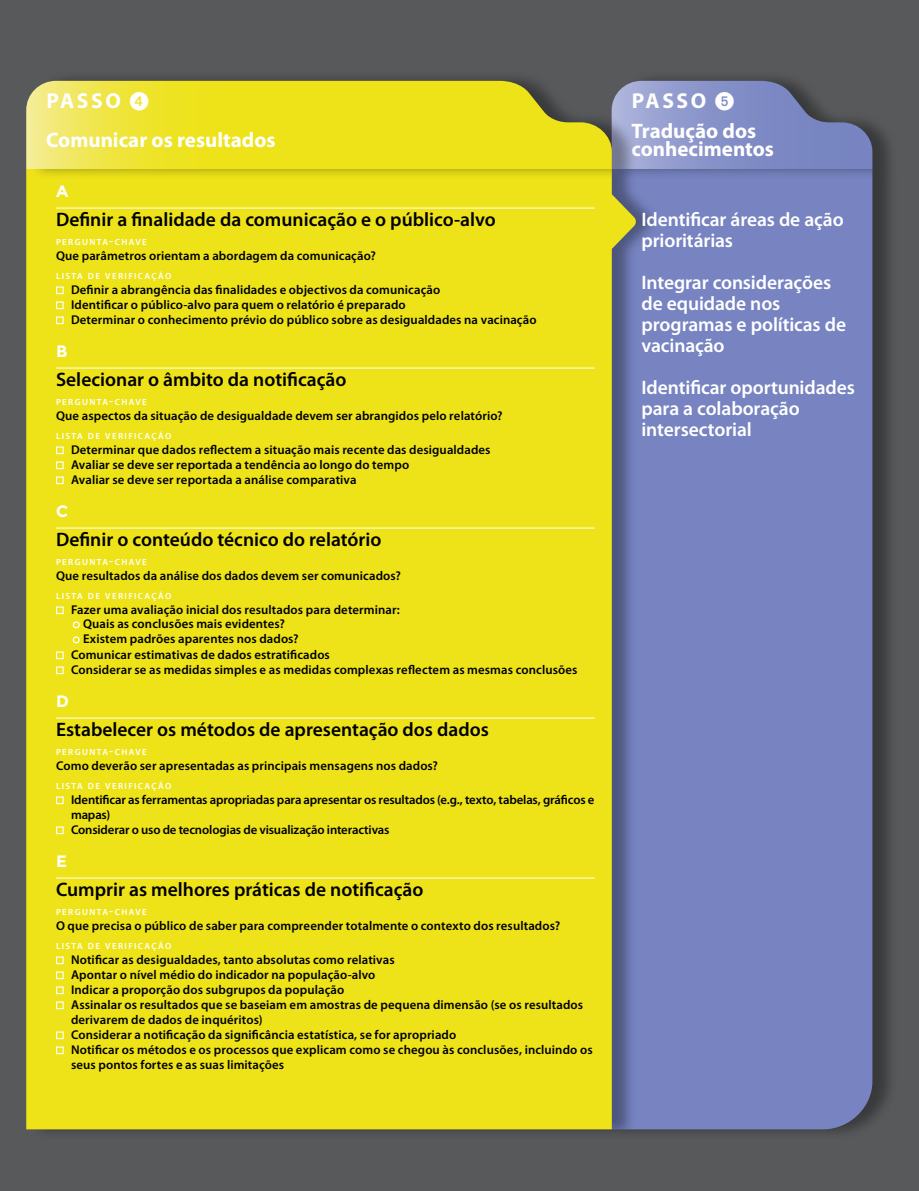
<style>
.page{position:relative;width:919px;height:1191px;background:#fff}
.page>*{position:absolute;margin:0;border:0;box-sizing:border-box;transform-origin:0 0}
.t1{font:700 26.25px "Myriad Pro";color:#fff}
.t2{font:700 21.6px "Myriad Pro";letter-spacing:.12em;color:#fff}
.t3{font:700 21px/18px "Myriad Pro";color:#fff}
.t4{font:600 19.5px "Myriad Pro";color:#000}
.t5{font:600 19.5px/21px "Myriad Pro";letter-spacing:-.005em;color:#fff}
.t6{font:700 16.5px "Montserrat";color:#fff}
.t7{font:600 12.75px/15px "Myriad Pro";letter-spacing:.005em;color:#000}
.t8{font:600 12.75px/15px "Myriad Pro";letter-spacing:-.015em;color:#000}
.t9{font:600 8.85px "Myriad Pro";letter-spacing:.155em;color:#fff}
.s1{font-family:"European Pi One";font-weight:400;font-size:18.9px}
.s2{font-size:12.75px}
</style>
<div class="page">
<div style="left:0;top:0;width:918px;height:1191px;background:#58595b"></div>
<div style="left:614px;top:158px;width:283px;height:982px;background:#000;opacity:.35"></div>
<div style="left:661px;top:180px;width:211px;height:949px;background:#7784c1"></div>
<div style="left:614px;top:70px;width:283px;height:110px;background:#000;opacity:.35"></div>
<svg style="left:637px;top:81px;width:235px;height:88px;background:#7d87b6"></svg>
<div style="left:29px;top:158px;width:632px;height:982px;background:#000;opacity:.35"></div>
<div style="left:26px;top:169px;width:610px;height:960px;background:#eee318"></div>
<div style="left:29px;top:70px;width:608px;height:110px;background:#000;opacity:.35"></div>
<svg style="left:26px;top:81px;width:585px;height:88px;background:#e3da2a"></svg>
<hr style="left:56px;top:208px;width:538px;height:1px;background:#fff">
<hr style="left:56px;top:367px;width:538px;height:1px;background:#fff">
<hr style="left:56px;top:527px;width:538px;height:1px;background:#fff">
<hr style="left:56px;top:717px;width:538px;height:1px;background:#fff">
<hr style="left:56px;top:877px;width:538px;height:1px;background:#fff">
<div style="left:56px;top:286px;width:8px;height:8px;border:1px solid #fff"></div>
<div style="left:56px;top:301px;width:8px;height:8px;border:1px solid #fff"></div>
<div style="left:56px;top:316px;width:8px;height:8px;border:1px solid #fff"></div>
<div style="left:56px;top:446px;width:8px;height:8px;border:1px solid #fff"></div>
<div style="left:56px;top:461px;width:8px;height:8px;border:1px solid #fff"></div>
<div style="left:56px;top:476px;width:8px;height:8px;border:1px solid #fff"></div>
<div style="left:56px;top:606px;width:8px;height:8px;border:1px solid #fff"></div>
<svg style="left:72px;top:620px;width:9px;height:9px"></svg>
<svg style="left:72px;top:635px;width:9px;height:9px"></svg>
<div style="left:56px;top:651px;width:8px;height:8px;border:1px solid #fff"></div>
<div style="left:56px;top:666px;width:8px;height:8px;border:1px solid #fff"></div>
<div style="left:56px;top:796px;width:8px;height:8px;border:1px solid #fff"></div>
<div style="left:56px;top:826px;width:8px;height:8px;border:1px solid #fff"></div>
<div style="left:56px;top:956px;width:8px;height:8px;border:1px solid #fff"></div>
<div style="left:56px;top:971px;width:8px;height:8px;border:1px solid #fff"></div>
<div style="left:56px;top:986px;width:8px;height:8px;border:1px solid #fff"></div>
<div style="left:56px;top:1001px;width:8px;height:8px;border:1px solid #fff"></div>
<div style="left:56px;top:1031px;width:8px;height:8px;border:1px solid #fff"></div>
<div style="left:56px;top:1046px;width:8px;height:8px;border:1px solid #fff"></div>
<hr style="left:918px;top:595px;width:1px;height:596px;background:#02aae3">
<hr style="left:918px;top:0;width:1px;height:595px;background:#8bc142">
<h2 class="t2" style="left:46px;top:87px;width:104px">PASSO <span class="s1">4</span></h2>
<h3 class="t3" style="left:46px;top:130px;width:231px">Comunicar os resultados</h3>
<p class="t6" style="left:56px;top:181px;width:14px">A</p>
<h3 class="t4" style="left:56px;top:207px;width:441px">Definir a finalidade da comunicação e o público-alvo</h3>
<p class="t9" style="left:56px;top:236px;width:92px">PERGUNTA<span class="s2">-</span>CHAVE</p>
<p class="t7" style="left:56px;top:248px;width:321px">Que parâmetros orientam a abordagem da comunicação?</p>
<p class="t9" style="left:56px;top:270px;width:117px">LISTA DE VERIFICAÇÃO</p>
<p class="t7" style="left:71px;top:282px;width:467px">Definir a abrangência das finalidades e objectivos da comunicação<br>Identificar o público-alvo para quem o relatório é preparado<br>Determinar o conhecimento prévio do público sobre as desigualdades na vacinação</p>
<p class="t6" style="left:56px;top:341px;width:13px">B</p>
<h3 class="t4" style="left:56px;top:367px;width:292px">Selecionar o âmbito da notificação</h3>
<p class="t9" style="left:56px;top:396px;width:92px">PERGUNTA<span class="s2">-</span>CHAVE</p>
<p class="t7" style="left:56px;top:408px;width:448px">Que aspectos da situação de desigualdade devem ser abrangidos pelo relatório?</p>
<p class="t9" style="left:56px;top:430px;width:117px">LISTA DE VERIFICAÇÃO</p>
<p class="t7" style="left:71px;top:442px;width:421px">Determinar que dados reflectem a situação mais recente das desigualdades<br>Avaliar se deve ser reportada a tendência ao longo do tempo<br>Avaliar se deve ser reportada a análise comparativa</p>
<p class="t6" style="left:56px;top:501px;width:14px">C</p>
<h3 class="t4" style="left:56px;top:526px;width:327px">Definir o conteúdo técnico do relatório</h3>
<p class="t9" style="left:56px;top:556px;width:92px">PERGUNTA<span class="s2">-</span>CHAVE</p>
<p class="t7" style="left:56px;top:568px;width:346px">Que resultados da análise dos dados devem ser comunicados?</p>
<p class="t9" style="left:56px;top:590px;width:117px">LISTA DE VERIFICAÇÃO</p>
<p class="t7" style="left:71px;top:602px;width:330px">Fazer uma avaliação inicial dos resultados para determinar:</p>
<p class="t7" style="left:83px;top:616px;width:203px">Quais as conclusões mais evidentes?</p>
<p class="t7" style="left:83px;top:631px;width:217px">Existem padrões aparentes nos dados?</p>
<p class="t7" style="left:71px;top:647px;width:260px">Comunicar estimativas de dados estratificados</p>
<p class="t7" style="left:71px;top:662px;width:508px">Considerar se as medidas simples e as medidas complexas reflectem as mesmas conclusões</p>
<p class="t6" style="left:56px;top:691px;width:14px">D</p>
<h3 class="t4" style="left:56px;top:716px;width:434px">Estabelecer os métodos de apresentação dos dados</h3>
<p class="t9" style="left:56px;top:746px;width:92px">PERGUNTA<span class="s2">-</span>CHAVE</p>
<p class="t7" style="left:56px;top:757px;width:383px">Como deverão ser apresentadas as principais mensagens nos dados?</p>
<p class="t9" style="left:56px;top:780px;width:117px">LISTA DE VERIFICAÇÃO</p>
<p class="t8" style="left:71px;top:792px;width:525px">Identificar as ferramentas apropriadas para apresentar os resultados (e.g., texto, tabelas, gráficos e mapas)<br>Considerar o uso de tecnologias de visualização interactivas</p>
<p class="t6" style="left:56px;top:851px;width:12px">E</p>
<h3 class="t4" style="left:56px;top:876px;width:369px">Cumprir as melhores práticas de notificação</h3>
<p class="t9" style="left:56px;top:906px;width:92px">PERGUNTA<span class="s2">-</span>CHAVE</p>
<p class="t7" style="left:56px;top:917px;width:505px">O que precisa o público de saber para compreender totalmente o contexto dos resultados?</p>
<p class="t9" style="left:56px;top:940px;width:117px">LISTA DE VERIFICAÇÃO</p>
<p class="t7" style="left:71px;top:952px;width:523px">Notificar as desigualdades, tanto absolutas como relativas<br>Apontar o nível médio do indicador na população-alvo<br>Indicar a proporção dos subgrupos da população<br>Assinalar os resultados que se baseiam em amostras de pequena dimensão (se os resultados derivarem de dados de inquéritos)<br>Considerar a notificação da significância estatística, se for apropriado<br>Notificar os métodos e os processos que explicam como se chegou às conclusões, incluindo os seus pontos fortes e as suas limitações</p>
<h2 class="t2" style="left:631px;top:87px;width:104px">PASSO <span class="s1">5</span></h2>
<h3 class="t3" style="left:631px;top:121px;width:144px">Tradução dos conhecimentos</h3>
<h1 class="t1" style="left:646px;top:196px;width:166px">Report results</h1>
<h3 class="t5" style="left:641px;top:208px;width:204px">Identificar áreas de ação prioritárias</h3>
<h3 class="t5" style="left:641px;top:271px;width:206px">Integrar considerações de equidade nos programas e políticas de vacinação</h3>
<h3 class="t5" style="left:641px;top:376px;width:215px">Identificar oportunidades para a colaboração intersectorial</h3>
</div>
